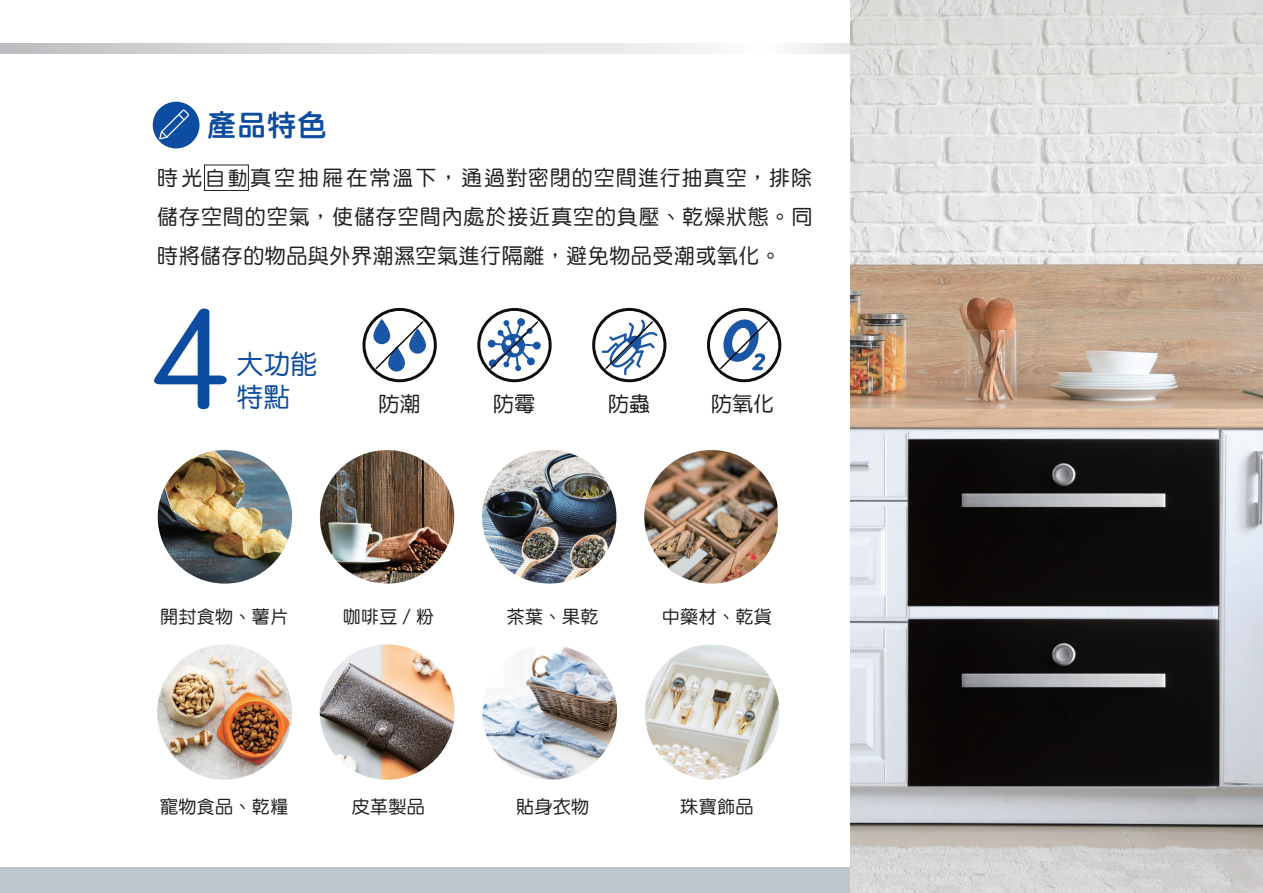
<style>
.page{position:relative;width:1263px;height:893px;background:#fff}
.page>*{position:absolute;margin:0;border:0;box-sizing:border-box;transform-origin:0 0}
.t1{font:135px "DF Yuan Md HK BF";color:#0d4da1;scale:1.22 1}
.t2{font:30px "DF Yuan W8 WIN BF";color:#0d4da1}
.t3{font:27px "DF Yuan Md HK BF";color:#0d4da1}
.t4{font:21px/39px "DF Yuan Md HK BF";letter-spacing:.025em;color:#231f20;text-align:justify}
.t5{font:18px "DF Yuan Md HK BF";letter-spacing:.02em;color:#231f20}
.s1{font-size:19.5px}
</style>
<div class="page">
<svg style="left:0;top:44px;width:850px;height:9px"></svg>
<div style="left:0;top:867px;width:1263px;height:26px;background:#bcc6cb"></div>
<img style="left:850px;top:0;width:413px;height:893px">
<div style="left:204px;top:165px;width:45px;height:26px;border:1px solid #231f20"></div>
<svg style="left:362px;top:308px;width:75px;height:74px"></svg>
<svg style="left:477px;top:308px;width:75px;height:74px"></svg>
<svg style="left:707px;top:308px;width:74px;height:74px"></svg>
<svg style="left:592px;top:308px;width:74px;height:74px"></svg>
<img style="left:157px;top:644px;width:135px;height:136px;border-radius:67px">
<img style="left:320px;top:644px;width:135px;height:136px;border-radius:67px">
<img style="left:482px;top:644px;width:135px;height:136px;border-radius:67px">
<img style="left:645px;top:644px;width:134px;height:136px;border-radius:67px">
<img style="left:158px;top:450px;width:134px;height:134px;border-radius:67px">
<img style="left:482px;top:450px;width:134px;height:134px;border-radius:67px">
<img style="left:320px;top:450px;width:134px;height:134px;border-radius:67px">
<img style="left:644px;top:450px;width:135px;height:134px;border-radius:67px">
<div style="left:153px;top:102px;width:46px;height:46px;background:#0d4da1;border-radius:50%"></div>
<svg style="left:159px;top:109px;width:30px;height:30px"></svg>
<h2 class="t2" style="left:207px;top:110px;width:121px">產品特色</h2>
<p class="t4" style="left:157px;top:158px;width:657px">時光<span class="s1">自動</span>真空抽屜在常溫下，通過對密閉的空間進行抽真空，排除儲存空間的空氣，使儲存空間內處於接近真空的負壓、乾燥狀態。同時將儲存的物品與外界潮濕空氣進行隔離，避免物品受潮或氧化。</p>
<h1 class="t1" style="left:150px;top:293px;width:69px">4</h1>
<p class="t3" style="left:236px;top:351px;width:82px">大功能</p>
<p class="t3" style="left:236px;top:383px;width:55px">特點</p>
<p class="t4" style="left:378px;top:384px;width:43px">防潮</p>
<p class="t4" style="left:493px;top:384px;width:43px">防霉</p>
<p class="t4" style="left:608px;top:384px;width:43px">防蟲</p>
<p class="t4" style="left:711px;top:384px;width:64px">防氧化</p>
<p class="t5" style="left:160px;top:608px;width:130px">開封食物、薯片</p>
<p class="t5" style="left:343px;top:608px;width:93px">咖啡豆 / 粉</p>
<p class="t5" style="left:160px;top:797px;width:130px">寵物食品、乾糧</p>
<p class="t5" style="left:352px;top:797px;width:75px">皮革製品</p>
<p class="t5" style="left:507px;top:608px;width:93px">茶葉、果乾</p>
<p class="t5" style="left:662px;top:608px;width:111px">中藥材、乾貨</p>
<p class="t5" style="left:516px;top:797px;width:75px">貼身衣物</p>
<p class="t5" style="left:680px;top:797px;width:75px">珠寶飾品</p>
</div>
